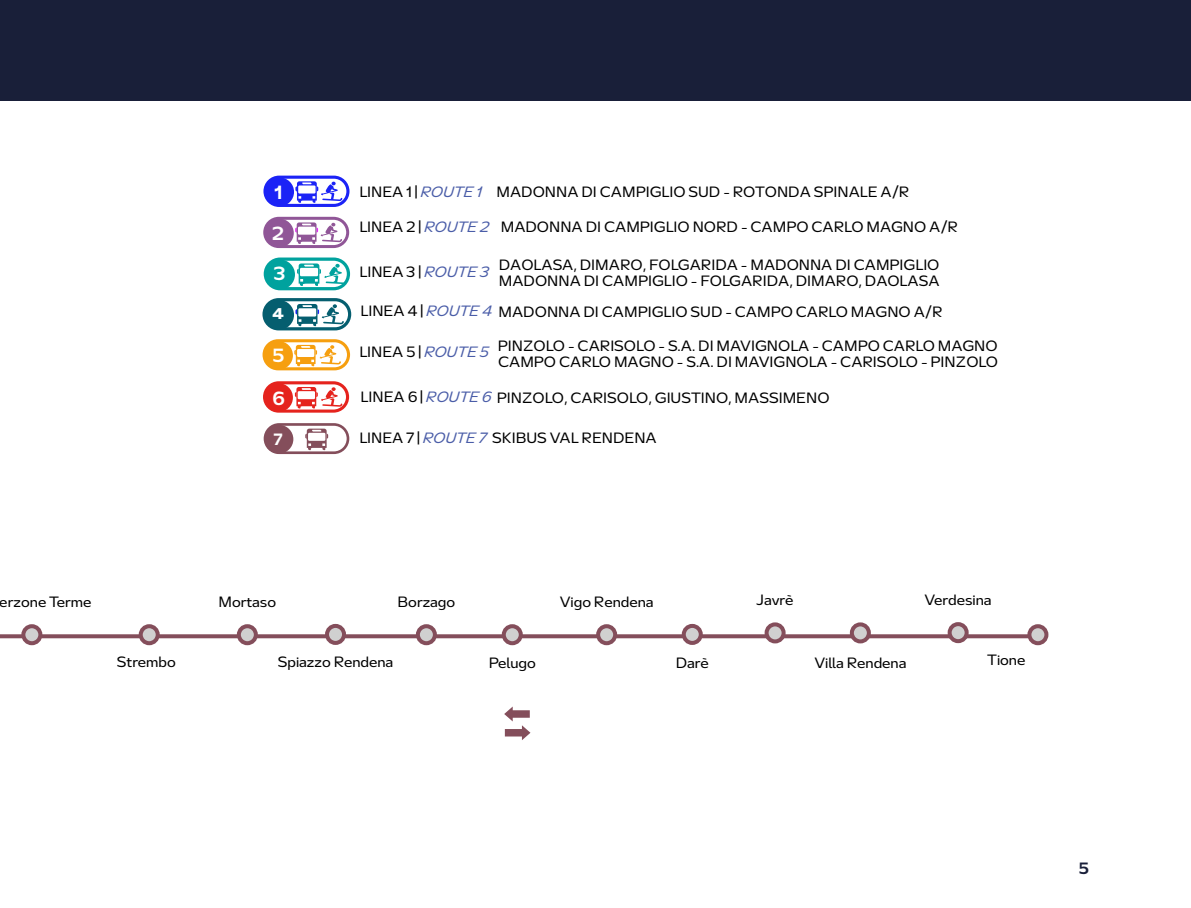
<style>
.page{position:relative;width:1191px;height:908px;background:#fff}
.page>*{position:absolute;margin:0;border:0;box-sizing:border-box;transform-origin:0 0}
.t1{font:500 18.6px "MDC Text";color:#fff}
.t2{font:500 16px "MDC Text";color:#fff}
.t3{font:500 16px "MDC Text";color:#191f39}
.t4{font:700 15.2px "MDC Text";color:#fff}
.t5{font:14.6px "MDC Text";color:#000}
.s1{font-style:italic;color:#4a5da8}
</style>
<div class="page">
<svg style="left:0;top:634px;width:1027px;height:4px;background:#8c5a66"></svg>
<div style="left:23px;top:626px;width:17px;height:17px;background:#d0d0d0;border-radius:50%"></div>
<div style="left:21px;top:624px;width:21px;height:21px;border:4px solid #844e5b;border-radius:50%"></div>
<div style="left:141px;top:626px;width:17px;height:17px;background:#d0d0d0;border-radius:50%"></div>
<div style="left:139px;top:624px;width:21px;height:21px;border:4px solid #844e5b;border-radius:50%"></div>
<div style="left:239px;top:626px;width:17px;height:17px;background:#d0d0d0;border-radius:50%"></div>
<div style="left:237px;top:624px;width:21px;height:21px;border:4px solid #844e5b;border-radius:50%"></div>
<div style="left:327px;top:625px;width:17px;height:17px;background:#d0d0d0;border-radius:50%"></div>
<div style="left:325px;top:623px;width:21px;height:21px;border:4px solid #844e5b;border-radius:50%"></div>
<div style="left:418px;top:626px;width:17px;height:17px;background:#d0d0d0;border-radius:50%"></div>
<div style="left:416px;top:624px;width:21px;height:21px;border:4px solid #844e5b;border-radius:50%"></div>
<div style="left:504px;top:626px;width:17px;height:17px;background:#d0d0d0;border-radius:50%"></div>
<div style="left:502px;top:624px;width:21px;height:21px;border:4px solid #844e5b;border-radius:50%"></div>
<div style="left:598px;top:626px;width:17px;height:17px;background:#d0d0d0;border-radius:50%"></div>
<div style="left:596px;top:624px;width:21px;height:21px;border:4px solid #844e5b;border-radius:50%"></div>
<div style="left:684px;top:625px;width:17px;height:17px;background:#d0d0d0;border-radius:50%"></div>
<div style="left:682px;top:623px;width:21px;height:21px;border:4px solid #844e5b;border-radius:50%"></div>
<div style="left:766px;top:624px;width:17px;height:17px;background:#d0d0d0;border-radius:50%"></div>
<div style="left:764px;top:622px;width:21px;height:21px;border:4px solid #844e5b;border-radius:50%"></div>
<div style="left:852px;top:624px;width:17px;height:17px;background:#d0d0d0;border-radius:50%"></div>
<div style="left:850px;top:622px;width:21px;height:21px;border:4px solid #844e5b;border-radius:50%"></div>
<div style="left:949px;top:624px;width:17px;height:17px;background:#d0d0d0;border-radius:50%"></div>
<div style="left:947px;top:622px;width:21px;height:21px;border:4px solid #844e5b;border-radius:50%"></div>
<svg style="left:504px;top:706px;width:26px;height:33px"></svg>
<div style="left:1029px;top:626px;width:17px;height:17px;background:#d0d0d0;border-radius:50%"></div>
<div style="left:1027px;top:624px;width:21px;height:21px;border:4px solid #844e5b;border-radius:50%"></div>
<svg style="left:295px;top:181px;width:47px;height:22px"></svg>
<div style="left:263px;top:175px;width:86px;height:32px;border:3px solid #1b23f6;border-radius:14px"></div>
<div style="left:265px;top:177px;width:29px;height:29px;background:#1b23f6;border-radius:14px"></div>
<svg style="left:295px;top:222px;width:47px;height:22px"></svg>
<div style="left:263px;top:217px;width:86px;height:31px;border:3px solid #905697;border-radius:14px"></div>
<div style="left:265px;top:218px;width:29px;height:29px;background:#905697;border-radius:14px"></div>
<svg style="left:297px;top:263px;width:49px;height:23px"></svg>
<div style="left:264px;top:257px;width:86px;height:33px;border:3px solid #00a29e;border-radius:15px"></div>
<div style="left:265px;top:259px;width:30px;height:30px;background:#00a29e;border-radius:15px"></div>
<svg style="left:305px;top:428px;width:23px;height:22px"></svg>
<div style="left:264px;top:423px;width:85px;height:31px;border:3px solid #844e5b;border-radius:14px"></div>
<div style="left:264px;top:424px;width:29px;height:29px;background:#844e5b;border-radius:14px"></div>
<svg style="left:294px;top:345px;width:47px;height:21px"></svg>
<div style="left:262px;top:339px;width:88px;height:31px;border:3px solid #f69f0f;border-radius:14px"></div>
<div style="left:264px;top:341px;width:29px;height:28px;background:#f69f0f;border-radius:14px"></div>
<svg style="left:295px;top:387px;width:47px;height:21px"></svg>
<div style="left:263px;top:381px;width:86px;height:31px;border:3px solid #e5231d;border-radius:14px"></div>
<div style="left:264px;top:383px;width:29px;height:29px;background:#e5231d;border-radius:14px"></div>
<svg style="left:295px;top:304px;width:49px;height:22px"></svg>
<div style="left:262px;top:298px;width:89px;height:32px;border:3px solid #055e6f;border-radius:15px"></div>
<div style="left:264px;top:300px;width:30px;height:29px;background:#055e6f;border-radius:15px"></div>
<div style="left:0;top:0;width:1191px;height:101px;background:#191f39"></div>
<p class="t1" style="left:274px;top:180px;width:10px">1</p>
<p class="t5" style="left:359px;top:182px;width:551px">LINEA 1 | <span class="s1">ROUTE 1</span> MADONNA DI CAMPIGLIO SUD - ROTONDA SPINALE A/R</p>
<p class="t1" style="left:272px;top:221px;width:13px">2</p>
<p class="t5" style="left:359px;top:217px;width:600px">LINEA 2 | <span class="s1">ROUTE 2</span> MADONNA DI CAMPIGLIO NORD - CAMPO CARLO MAGNO A/R</p>
<p class="t1" style="left:274px;top:261px;width:13px">3</p>
<p class="t5" style="left:359px;top:262px;width:131px">LINEA 3 | <span class="s1">ROUTE 3</span></p>
<p class="t5" style="left:499px;top:255px;width:442px">DAOLASA, DIMARO, FOLGARIDA - MADONNA DI CAMPIGLIO</p>
<p class="t5" style="left:499px;top:271px;width:442px">MADONNA DI CAMPIGLIO - FOLGARIDA, DIMARO, DAOLASA</p>
<p class="t4" style="left:272px;top:303px;width:13px">4</p>
<p class="t5" style="left:360px;top:302px;width:583px">LINEA 4 | <span class="s1">ROUTE 4</span> MADONNA DI CAMPIGLIO SUD - CAMPO CARLO MAGNO A/R</p>
<p class="t5" style="left:498px;top:336px;width:501px">PINZOLO - CARISOLO - S.A. DI MAVIGNOLA - CAMPO CARLO MAGNO</p>
<p class="t1" style="left:272px;top:342px;width:13px">5</p>
<p class="t5" style="left:359px;top:342px;width:131px">LINEA 5 | <span class="s1">ROUTE 5</span></p>
<p class="t1" style="left:272px;top:386px;width:14px">6</p>
<p class="t5" style="left:498px;top:352px;width:501px">CAMPO CARLO MAGNO - S.A. DI MAVIGNOLA - CARISOLO - PINZOLO</p>
<p class="t5" style="left:361px;top:388px;width:470px">LINEA 6 | <span class="s1">ROUTE 6</span> PINZOLO, CARISOLO, GIUSTINO, MASSIMENO</p>
<p class="t2" style="left:274px;top:428px;width:10px">7</p>
<p class="t5" style="left:359px;top:428px;width:299px">LINEA 7 | <span class="s1">ROUTE 7</span> SKIBUS VAL RENDENA</p>
<p class="t5" style="left:0;top:592px;width:93px">erzone Terme</p>
<p class="t5" style="left:117px;top:652px;width:60px">Strembo</p>
<p class="t5" style="left:218px;top:592px;width:59px">Mortaso</p>
<p class="t5" style="left:397px;top:592px;width:59px">Borzago</p>
<p class="t5" style="left:560px;top:592px;width:95px">Vigo Rendena</p>
<p class="t5" style="left:278px;top:652px;width:117px">Spiazzo Rendena</p>
<p class="t5" style="left:489px;top:653px;width:49px">Pelugo</p>
<p class="t5" style="left:675px;top:653px;width:35px">Darè</p>
<p class="t5" style="left:756px;top:590px;width:38px">Javrè</p>
<p class="t5" style="left:924px;top:590px;width:69px">Verdesina</p>
<p class="t5" style="left:814px;top:653px;width:94px">Villa Rendena</p>
<p class="t5" style="left:987px;top:649px;width:40px">Tione</p>
<p class="t3" style="left:1078px;top:857px;width:12px">5</p>
</div>
